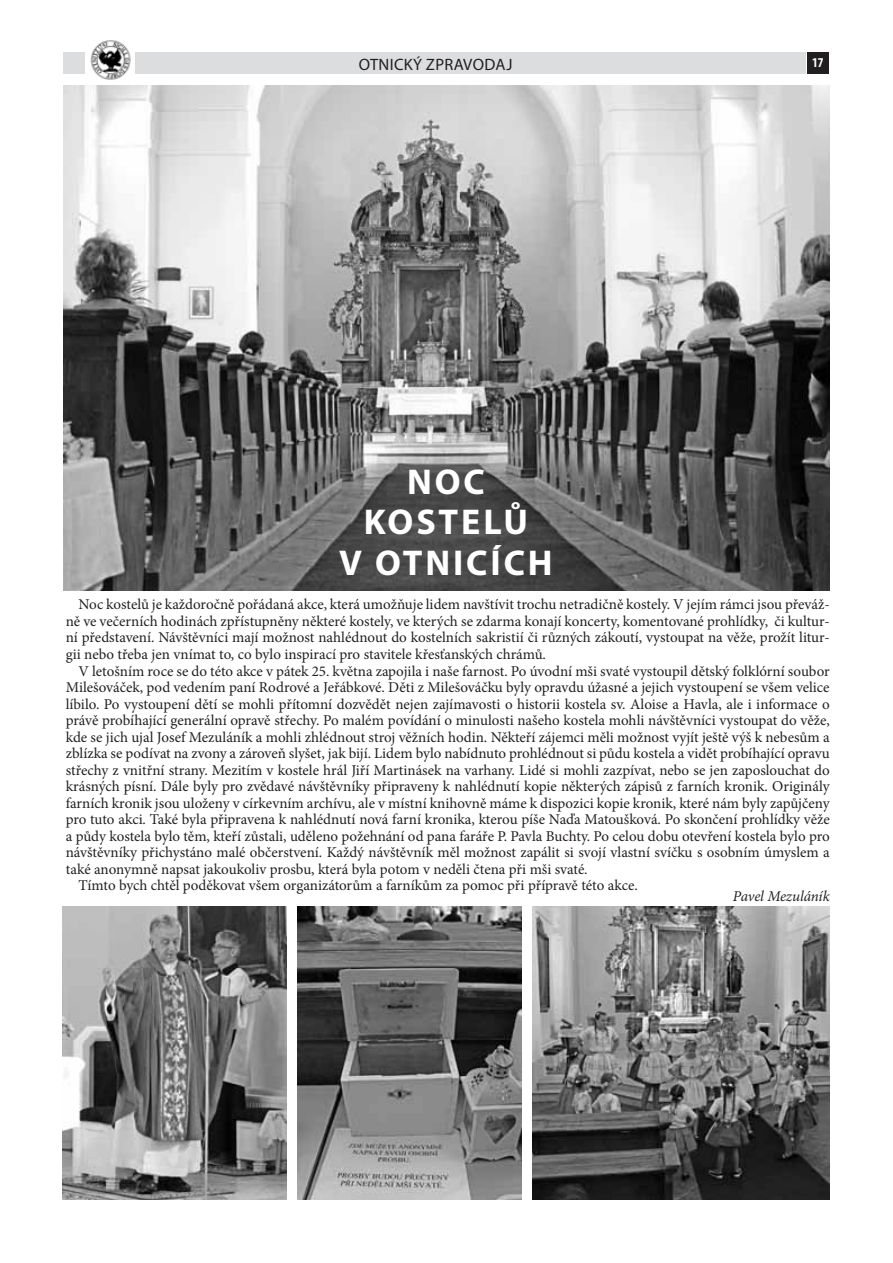
<style>
.page{position:relative;width:893px;height:1263px;background:#fff}
.page>*{position:absolute;margin:0;border:0;box-sizing:border-box;transform-origin:0 0}
.t1{font:700 36px/40.2px "Myriad Pro";letter-spacing:.08em;color:#fff;text-align:center}
.t2{font:16.5px "Myriad Pro";letter-spacing:.02em;color:#231f20}
.t3{font:15px/16.5px "Minion Pro";color:#231f20;text-align:justify}
.t4{font:italic 15px "Minion Pro";letter-spacing:-.01em;color:#231f20}
.t5{font:700 condensed 13.5px "Myriad Pro";color:#fff}
</style>
<div class="page">
<div style="left:63px;top:52px;width:742px;height:22px;background:#dcdddf"></div>
<div style="left:808px;top:52px;width:21px;height:22px;background:#231f20"></div>
<div style="left:86px;top:39px;width:49px;height:41px;background:#fff"></div>
<img style="left:90px;top:40px;width:41px;height:40px">
<img style="left:63px;top:85px;width:767px;height:506px">
<img style="left:63px;top:907px;width:223px;height:292px">
<img style="left:298px;top:907px;width:223px;height:292px">
<img style="left:533px;top:907px;width:296px;height:292px">
<p class="t2" style="left:359px;top:54px;width:155px">OTNICKÝ ZPRAVODAJ</p>
<p class="t5" style="left:812px;top:54px;width:13px">17</p>
<h1 class="t1" style="left:339px;top:461px;width:215px">NOC<br>KOSTELŮ<br>V OTNICÍCH</h1>
<p class="t3" style="left:66px;top:596px;width:765px;text-indent:13px">Noc kostelů je každoročně pořádaná akce, která umožňuje lidem navštívit trochu netradičně kostely. V jejím rámci jsou převáž&shy;ně ve večerních hodinách zpřístupněny některé kostely, ve kterých se zdarma konají koncerty, komentované prohlídky, či kultur&shy;ní představení. Návštěvníci mají možnost nahlédnout do kostelních sakristií či různých zákoutí, vystoupat na věže, prožít litur&shy;gii nebo třeba jen vnímat to, co bylo inspirací pro stavitele křesťanských chrámů.</p>
<p class="t3" style="left:78px;top:662px;width:753px">V letošním roce se do této akce v pátek 25. května zapojila i naše farnost. Po úvodní mši svaté vystoupil dětský folklórní soubor</p>
<p class="t3" style="left:66px;top:679px;width:765px">Milešováček, pod vedením paní Rodrové a Jeřábkové. Děti z Milešováčku byly opravdu úžasné a jejich vystoupení se všem velice</p>
<p class="t3" style="left:66px;top:695px;width:765px">líbilo. Po vystoupení dětí se mohli přítomní dozvědět nejen zajímavosti o historii kostela sv. Aloise a Havla, ale i informace o</p>
<p class="t3" style="left:66px;top:712px;width:765px">právě probíhající generální opravě střechy. Po malém povídání o minulosti našeho kostela mohli návštěvníci vystoupat do věže,</p>
<p class="t3" style="left:66px;top:728px;width:765px">kde se jich ujal Josef Mezuláník a mohli zhlédnout stroj věžních hodin. Někteří zájemci měli možnost vyjít ještě výš k nebesům a</p>
<p class="t3" style="left:66px;top:745px;width:765px">zblízka se podívat na zvony a zároveň slyšet, jak bijí. Lidem bylo nabídnuto prohlédnout si půdu kostela a vidět probíhající opravu</p>
<p class="t3" style="left:66px;top:761px;width:766px">střechy z vnitřní strany. Mezitím v kostele hrál Jiří Martinásek na varhany. Lidé si mohli zazpívat, nebo se jen zaposlouchat do</p>
<p class="t3" style="left:66px;top:778px;width:765px">krásných písní. Dále byly pro zvědavé návštěvníky připraveny k nahlédnutí kopie některých zápisů z farních kronik. Originály</p>
<p class="t3" style="left:66px;top:794px;width:765px">farních kronik jsou uloženy v církevním archívu, ale v místní knihovně máme k dispozici kopie kronik, které nám byly zapůjčeny</p>
<p class="t3" style="left:66px;top:811px;width:766px">pro tuto akci. Také byla připravena k nahlédnutí nová farní kronika, kterou píše Naďa Matoušková. Po skončení prohlídky věže</p>
<p class="t3" style="left:66px;top:827px;width:765px">a půdy kostela bylo těm, kteří zůstali, uděleno požehnání od pana faráře P. Pavla Buchty. Po celou dobu otevření kostela bylo pro</p>
<p class="t3" style="left:66px;top:844px;width:766px">návštěvníky přichystáno malé občerstvení. Každý návštěvník měl možnost zapálit si svojí vlastní svíčku s osobním úmyslem a</p>
<p class="t3" style="left:66px;top:860px;width:523px">také anonymně napsat jakoukoliv prosbu, která byla potom v neděli čtena při mši svaté.</p>
<p class="t3" style="left:78px;top:877px;width:561px">Tímto bych chtěl poděkovat všem organizátorům a farníkům za pomoc při přípravě této akce.</p>
<p class="t4" style="left:733px;top:885px;width:98px">Pavel Mezuláník</p>
</div>
